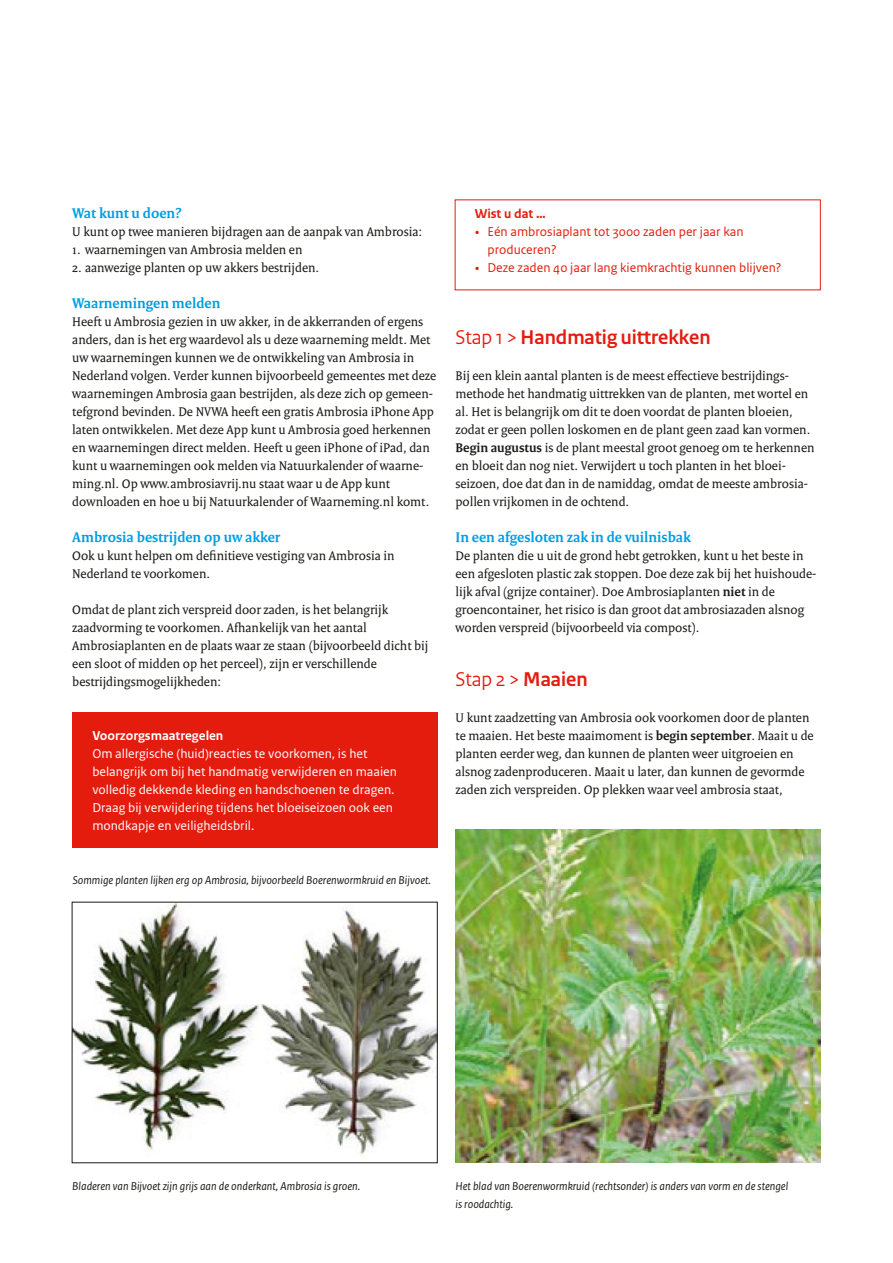
<style>
.page{position:relative;width:893px;height:1263px;background:#fff}
.page>*{position:absolute;margin:0;border:0;box-sizing:border-box;transform-origin:0 0}
.t1{font:700 21px "Rijksoverheid Sans Heading";color:#e41c0e}
.t2{font:21px "Rijksoverheid Sans Heading";color:#e41c0e}
.t3{font:700 15px "Rijksoverheid Serif";color:#009ee3}
.t4{font:13.5px/18px "Rijksoverheid Serif";color:#1a1a18}
.t5{font:13.5px/18px "Rijksoverheid Sans Text";color:#fff}
.t6{font:13.5px/18px "Rijksoverheid Sans Text";color:#e41c0e}
.t7{font:700 13.5px "Rijksoverheid Sans Text";color:#fff}
.t8{font:700 13.5px "Rijksoverheid Sans Text";color:#e41c0e}
.t9{font:italic 12px/18px "Rijksoverheid Sans Text";color:#1a1a18}
.s1{font-family:"Rijksoverheid Serif"}
.s2{font-weight:400}
.s3{font-weight:700}
</style>
<div class="page">
<div style="left:73px;top:713px;width:365px;height:135px;background:#e41c0e"></div>
<img style="left:74px;top:904px;width:361px;height:253px">
<img style="left:455px;top:830px;width:365px;height:333px">
<p class="t3" style="left:72px;top:204px;width:111px">Wat kunt u doen?</p>
<p class="t4" style="left:72px;top:222px;width:351px">U kunt op twee manieren bijdragen aan de aanpak van Ambrosia:</p>
<p class="t4" style="left:72px;top:240px;width:232px">1. waarnemingen van Ambrosia melden en</p>
<p class="t4" style="left:72px;top:258px;width:248px">2. aanwezige planten op uw akkers bestrijden.</p>
<p class="t3" style="left:72px;top:294px;width:150px">Waarnemingen melden</p>
<p class="t4" style="left:72px;top:312px;width:365px">Heeft u Ambrosia gezien in uw akker, in de akkerranden of ergens anders, dan is het erg waardevol als u deze waarneming meldt. Met uw waarnemingen kunnen we de ontwikkeling van Ambrosia in Nederland volgen. Verder kunnen bijvoorbeeld gemeentes met deze waarnemingen Ambrosia gaan bestrijden, als deze zich op gemeen&shy;tefgrond bevinden. De NVWA heeft een gratis Ambrosia iPhone App laten ontwikkelen. Met deze App kunt u Ambrosia goed herkennen en waarnemingen direct melden. Heeft u geen iPhone of iPad, dan kunt u waarnemingen ook melden via Natuurkalender of waarne&shy;ming.nl. Op www.ambrosiavrij.nu staat waar u de App kunt downloaden en hoe u bij Natuurkalender of Waarneming.nl komt.</p>
<p class="t3" style="left:72px;top:528px;width:210px">Ambrosia bestrijden op uw akker</p>
<p class="t4" style="left:72px;top:546px;width:324px">Ook u kunt helpen om definitieve vestiging van Ambrosia in<br>Nederland te voorkomen.</p>
<p class="t4" style="left:72px;top:600px;width:358px">Omdat de plant zich verspreid door zaden, is het belangrijk zaadvorming te voorkomen. Afhankelijk van het aantal Ambrosiaplanten en de plaats waar ze staan (bijvoorbeeld dicht bij een sloot of midden op het perceel), zijn er verschillende bestrijdingsmogelijkheden:</p>
<p class="t7" style="left:92px;top:728px;width:133px">Voorzorgsmaatregelen</p>
<p class="t5" style="left:92px;top:745px;width:306px">Om allergische (huid)reacties te voorkomen, is het belangrijk om bij het handmatig verwijderen en maaien volledig dekkende kleding en handschoenen te dragen.<br>Draag bij verwijdering tijdens het bloeiseizoen ook een mondkapje en veiligheidsbril.</p>
<p class="t9" style="left:73px;top:871px;width:360px">Sommige planten lijken erg op Ambrosia, bijvoorbeeld Boerenwormkruid en Bijvoet.</p>
<p class="t8" style="left:475px;top:206px;width:73px">Wist u dat …</p>
<p class="t6" style="left:487px;top:223px;width:258px;text-indent:-13px"><span class="s1">•</span> Eén ambrosiaplant tot 3000 zaden per jaar kan produceren?</p>
<p class="t6" style="left:475px;top:259px;width:308px"><span class="s1">•</span> Deze zaden 40 jaar lang kiemkrachtig kunnen blijven?</p>
<h1 class="t1" style="left:455px;top:325px;width:257px"><span class="s2">Stap 1 &gt;</span> Handmatig uittrekken</h1>
<p class="t4" style="left:455px;top:366px;width:361px">Bij een klein aantal planten is de meest effectieve bestrijdings&shy;methode het handmatig uittrekken van de planten, met wortel en al. Het is belangrijk om dit te doen voordat de planten bloeien, zodat er geen pollen loskomen en de plant geen zaad kan vormen.<br><span class="s3">Begin augustus</span> is de plant meestal groot genoeg om te herkennen en bloeit dan nog niet. Verwijdert u toch planten in het bloei&shy;seizoen, doe dat dan in de namiddag, omdat de meeste ambrosia&shy;pollen vrijkomen in de ochtend.</p>
<p class="t3" style="left:455px;top:528px;width:237px">In een afgesloten zak in de vuilnisbak</p>
<p class="t4" style="left:455px;top:546px;width:362px">De planten die u uit de grond hebt getrokken, kunt u het beste in een afgesloten plastic zak stoppen. Doe deze zak bij het huishoude&shy;lijk afval (grijze container). Doe Ambrosiaplanten <span class="s3">niet</span> in de groencontainer, het risico is dan groot dat ambrosiazaden alsnog worden verspreid (bijvoorbeeld via compost).</p>
<h1 class="t2" style="left:455px;top:667px;width:134px">Stap 2 &gt; <span class="s3">Maaien</span></h1>
<p class="t4" style="left:455px;top:708px;width:360px">U kunt zaadzetting van Ambrosia ook voorkomen door de planten te maaien. Het beste maaimoment is <span class="s3">begin september</span>. Maait u de planten eerder weg, dan kunnen de planten weer uitgroeien en alsnog zadenproduceren. Maait u later, dan kunnen de gevormde zaden zich verspreiden. Op plekken waar veel ambrosia staat,</p>
<p class="t9" style="left:72px;top:1177px;width:289px">Bladeren van Bijvoet zijn grijs aan de onderkant, Ambrosia is groen.</p>
<p class="t9" style="left:455px;top:1177px;width:334px">Het blad van Boerenwormkruid (rechtsonder) is anders van vorm en de stengel is roodachtig.</p>
</div>
